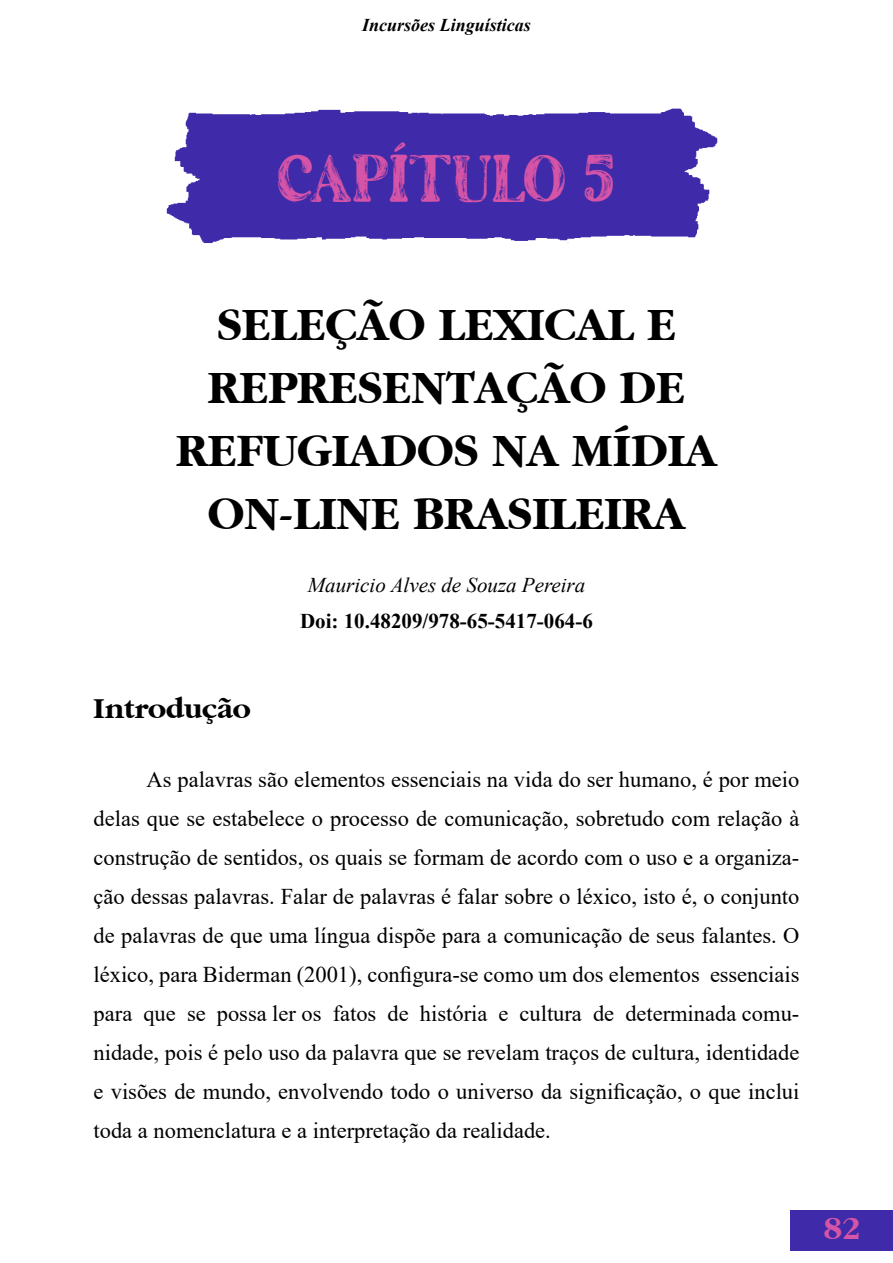
<style>
.page{position:relative;width:893px;height:1263px;background:#fff}
.page>*{position:absolute;margin:0;border:0;box-sizing:border-box;transform-origin:0 0}
.t1{font:900 48px/63px "Garamond Black S Si";color:#000;text-align:center}
.t2{font:42px "The Artisan Marker Serif";color:#d554a7}
.t3{font:900 33px "Garamond Black S Si";color:#d554a7}
.t4{font:900 30px "Garamond Black S Si";color:#000}
.t5{font:22.5px/39px "Times New Roman";color:#000;text-align:justify}
.t6{font:700 21px "Times New Roman";color:#000}
.t7{font:italic 21px "Times New Roman";color:#000}
.t8{font:italic 700 18px "Times New Roman";color:#000}
</style>
<div class="page">
<div style="left:791px;top:1210px;width:102px;height:40px;background:#3f2aa9"></div>
<img style="left:166px;top:108px;width:552px;height:135px">
<p class="t8" style="left:362px;top:13px;width:170px">Incursões Linguísticas</p>
<h2 class="t2" style="left:277px;top:163px;width:340px">CAPÍTULO 5</h2>
<h1 class="t1" style="left:176px;top:293px;width:542px">SELEÇÃO LEXICAL E<br>REPRESENTAÇÃO DE<br>REFUGIADOS NA MÍDIA<br>ON-LINE BRASILEIRA</h1>
<h3 class="t4" style="left:94px;top:691px;width:159px">Introdução</h3>
<p class="t7" style="left:308px;top:570px;width:279px">Mauricio Alves de Souza Pereira</p>
<p class="t6" style="left:300px;top:606px;width:294px">Doi: 10.48209/978-65-5417-064-6</p>
<p class="t5" style="left:94px;top:759px;width:707px;text-indent:53px">As palavras são elementos essenciais na vida do ser humano, é por meio delas que se estabelece o processo de comunicação, sobretudo com relação à construção de sentidos, os quais se formam de acordo com o uso e a organiza&shy;ção dessas palavras. Falar de palavras é falar sobre o léxico, isto é, o conjunto de palavras de que uma língua dispõe para a comunicação de seus falantes. O léxico, para Biderman (2001), configura-se como um dos elementos essenciais para que se possa ler os fatos de história e cultura de determinada comu&shy;nidade, pois é pelo uso da palavra que se revelam traços de cultura, identidade e visões de mundo, envolvendo todo o universo da significação, o que inclui toda a nomenclatura e a interpretação da realidade.</p>
<h3 class="t3" style="left:823px;top:1210px;width:38px">82</h3>
</div>
